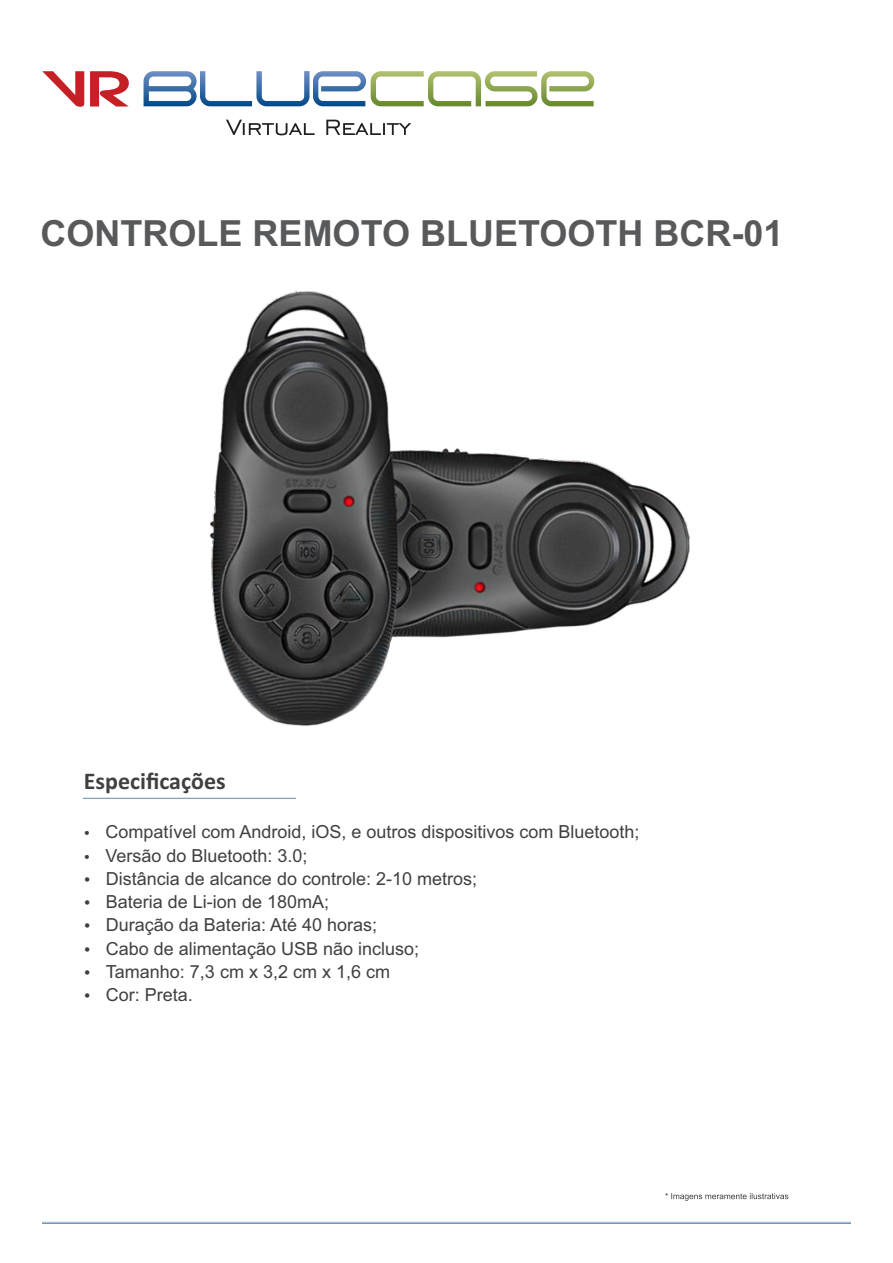
<style>
.page{position:relative;width:893px;height:1263px;background:#fff}
.page>*{position:absolute;margin:0;border:0;box-sizing:border-box;transform-origin:0 0}
.t1{font:700 36px "Arial";color:#58595b}
.t2{font:700 24px "Calibri";color:#404041}
.t3{font:18px/23.2px "Arial";color:#404041}
</style>
<div class="page">
<svg style="left:84px;top:797px;width:212px;height:1px"></svg>
<svg style="left:43px;top:1221px;width:808px;height:2px"></svg>
<svg style="left:665px;top:1193px;width:123px;height:8px"></svg>
<svg style="left:144px;top:71px;width:450px;height:35px"></svg>
<svg style="left:226px;top:120px;width:185px;height:15px"></svg>
<svg style="left:42px;top:71px;width:87px;height:36px"></svg>
<img style="left:209px;top:291px;width:481px;height:436px">
<h1 class="t1" style="left:41px;top:220px;width:744px">CONTROLE REMOTO BLUETOOTH BCR-01</h1>
<h2 class="t2" style="left:84px;top:771px;width:143px">Especificações</h2>
<p class="t3" style="left:105px;top:822px;width:536px">Compatível com Android, iOS, e outros dispositivos com Bluetooth; Versão do Bluetooth: 3.0;<br>Distância de alcance do controle: 2-10 metros;<br>Bateria de Li-ion de 180mA;<br>Duração da Bateria: Até 40 horas;<br>Cabo de alimentação USB não incluso;<br>Tamanho: 7,3 cm x 3,2 cm x 1,6 cm<br>Cor: Preta.</p>
</div>
